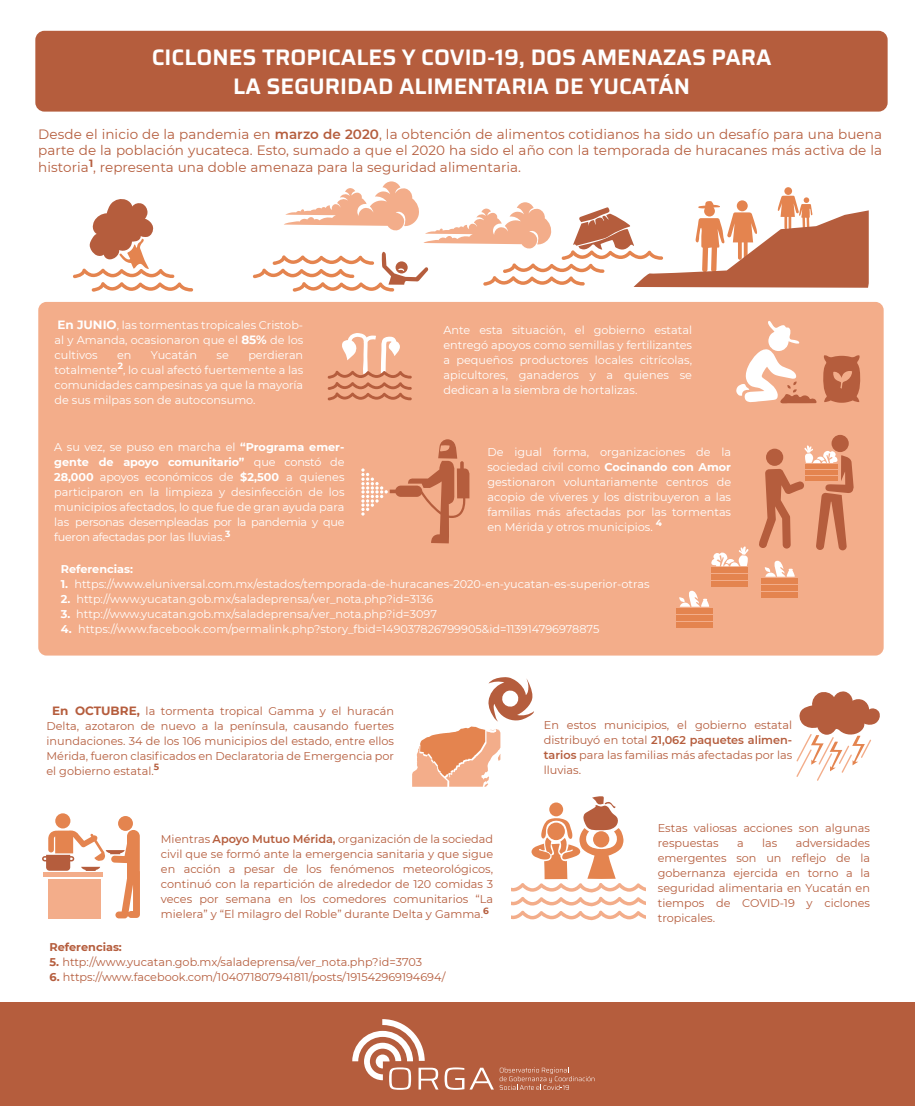
<style>
.page{position:relative;width:915px;height:1106px;background:#fff}
.page>*{position:absolute;margin:0;border:0;box-sizing:border-box;transform-origin:0 0}
.t1{font:600 22.5px/28.5px "Saira";color:#fff;text-align:center}
.t2{font:13.5px/16.5px "Montserrat";letter-spacing:.005em;color:#b55d3d;text-align:justify}
.t3{font:11.25px/15px "Montserrat";color:#fff;text-align:justify}
.t4{font:11.25px/15px "Montserrat";color:#b55d3d;text-align:justify}
.t5{font:700 11.25px "Montserrat";color:#fff}
.t6{font:700 11.25px "Montserrat";color:#b55d3d}
.s1{font-weight:600}
.s2{font-weight:700;font-size:12px}
.s3{font-weight:700}
</style>
<div class="page">
<div style="left:38px;top:302px;width:845px;height:353px;background:#f3ad8a;border-radius:8px"></div>
<div style="left:35px;top:31px;width:852px;height:81px;background:#b55d3d;border-radius:9px"></div>
<div style="left:1px;top:1002px;width:913px;height:104px;background:#b55d3d"></div>
<svg style="left:352px;top:1019px;width:86px;height:70px"></svg>
<svg style="left:444px;top:1067px;width:49px;height:22px"></svg>
<svg style="left:499px;top:1067px;width:95px;height:22px"></svg>
<svg style="left:73px;top:199px;width:120px;height:93px"></svg>
<svg style="left:796px;top:691px;width:84px;height:89px"></svg>
<div style="left:55px;top:813px;width:15px;height:15px;background:#e4844f;border-radius:50%"></div>
<div style="left:118px;top:816px;width:15px;height:15px;background:#e4844f;border-radius:50%"></div>
<svg style="left:42px;top:830px;width:98px;height:88px"></svg>
<div style="left:831px;top:435px;width:17px;height:17px;background:#b55d3d;border-radius:50%"></div>
<svg style="left:759px;top:445px;width:94px;height:105px"></svg>
<div style="left:711px;top:567px;width:36px;height:5px;background:#e4844f"></div>
<div style="left:711px;top:574px;width:36px;height:5px;background:#e4844f"></div>
<div style="left:711px;top:581px;width:36px;height:5px;background:#e4844f"></div>
<svg style="left:764px;top:560px;width:30px;height:16px"></svg>
<div style="left:761px;top:578px;width:36px;height:5px;background:#e4844f"></div>
<div style="left:761px;top:585px;width:36px;height:5px;background:#e4844f"></div>
<div style="left:761px;top:592px;width:36px;height:5px;background:#e4844f"></div>
<svg style="left:679px;top:590px;width:29px;height:16px"></svg>
<div style="left:675px;top:608px;width:37px;height:5px;background:#e4844f"></div>
<div style="left:675px;top:615px;width:37px;height:5px;background:#e4844f"></div>
<div style="left:675px;top:622px;width:37px;height:5px;background:#e4844f"></div>
<svg style="left:711px;top:546px;width:37px;height:20px"></svg>
<svg style="left:736px;top:321px;width:80px;height:83px"></svg>
<svg style="left:823px;top:355px;width:37px;height:48px"></svg>
<svg style="left:327px;top:333px;width:84px;height:67px"></svg>
<svg style="left:361px;top:439px;width:108px;height:104px"></svg>
<svg style="left:412px;top:677px;width:122px;height:109px"></svg>
<svg style="left:511px;top:796px;width:134px;height:124px"></svg>
<svg style="left:253px;top:181px;width:615px;height:111px"></svg>
<h1 class="t1" style="left:152px;top:43px;width:621px">CICLONES TROPICALES Y COVID-19, DOS AMENAZAS PARA<br>LA SEGURIDAD ALIMENTARIA DE YUCATÁN</h1>
<p class="t2" style="left:38px;top:125px;width:845px">Desde el inicio de la pandemia en <span class="s1">marzo de 2020</span>, la obtención de alimentos cotidianos ha sido un desafío para una buena parte de la población yucateca. Esto, sumado a que el 2020 ha sido el año con la temporada de huracanes más activa de la historia<sup>1</sup>, representa una doble amenaza para la seguridad alimentaria.</p>
<p class="t3" style="left:54px;top:317px;width:250px"><span class="s2">En JUNIO</span>, las tormentas tropicales Cristob&shy;al y Amanda, ocasionaron que el <span class="s2">85%</span> de los cultivos</p>
<p class="t3" style="left:54px;top:347px;width:250px;text-indent:194px">perdieran totalmente<sup>2</sup>, lo cual afectó fuertemente a las comunidades campesinas ya que la mayoría de sus milpas son de autoconsumo.</p>
<p class="t3" style="left:117px;top:347px;width:16px">en</p>
<p class="t3" style="left:151px;top:347px;width:48px">Yucatán</p>
<p class="t3" style="left:216px;top:347px;width:14px">se</p>
<p class="t3" style="left:443px;top:322px;width:250px">Ante esta situación, el gobierno estatal entregó apoyos como semillas y fertilizantes a pequeños productores locales citrícolas, apicultores, ganaderos y a quienes se dedican a la siembra de hortalizas.</p>
<p class="t3" style="left:54px;top:440px;width:292px">A su vez, se puso en marcha el <span class="s3">“Programa emer&shy;gente de apoyo comunitario”</span> que constó de <span class="s3">28,000</span> apoyos económicos de <span class="s3">$2,500</span> a quienes participaron en la limpieza y desinfección de los municipios afectados, lo que fue de gran ayuda para las personas desempleadas por la pandemia y que fueron afectadas por las lluvias.<sup>3</sup></p>
<p class="t3" style="left:487px;top:444px;width:245px">De igual forma, organizaciones de la sociedad civil como <span class="s3">Cocinando con Amor </span>gestionaron voluntariamente centros de acopio de víveres y los distribuyeron a las familias más afectadas por las tormentas en Mérida y otros municipios. <sup>4</sup></p>
<p class="t5" style="left:61px;top:562px;width:74px">Referencias:</p>
<p class="t3" style="left:61px;top:576px;width:590px"><span class="s3">1.</span> https://www.eluniversal.com.mx/estados/temporada-de-huracanes-2020-en-yucatan-es-superior-otras</p>
<p class="t3" style="left:61px;top:591px;width:374px"><span class="s3">2.</span> http://www.yucatan.gob.mx/saladeprensa/ver_nota.php?id=3136</p>
<p class="t3" style="left:61px;top:606px;width:377px"><span class="s3">3.</span> http://www.yucatan.gob.mx/saladeprensa/ver_nota.php?id=3097</p>
<p class="t3" style="left:61px;top:621px;width:540px"><span class="s3">4.</span> https://www.facebook.com/permalink.php?story_fbid=149037826799905&amp;id=113914796978875</p>
<p class="t4" style="left:46px;top:703px;width:349px;text-indent:6px"><span class="s2">En OCTUBRE,</span> la tormenta tropical Gamma y el huracán Delta, azotaron de nuevo a la península, causando fuertes inundaciones. 34 de los 106 municipios del estado, entre ellos Mérida, fueron clasificados en Declaratoria de Emergencia por el gobierno estatal.<sup>5</sup></p>
<p class="t4" style="left:543px;top:717px;width:250px">En estos municipios, el gobierno estatal distribuyó en total <span class="s1">21,062 paquetes alimen&shy;tarios</span> para las familias más afectadas por las lluvias.</p>
<p class="t4" style="left:161px;top:831px;width:334px">Mientras <span class="s1">Apoyo Mutuo Mérida,</span> organización de la sociedad civil que se formó ante la emergencia sanitaria y que sigue en acción a pesar de los fenómenos meteorológicos, continuó con la repartición de alrededor de 120 comidas 3 veces por semana en los comedores comunitarios “La mielera” y “El milagro del Roble” durante Delta y Gamma.<sup>6</sup></p>
<p class="t4" style="left:657px;top:820px;width:213px">Estas valiosas acciones son algunas respuestas</p>
<p class="t4" style="left:657px;top:835px;width:214px;text-indent:138px">adversidades emergentes son un reflejo de la gobernanza ejercida en torno a la seguridad alimentaria en Yucatán en tiempos de COVID-19 y ciclones tropicales.</p>
<p class="t4" style="left:736px;top:835px;width:8px">a</p>
<p class="t4" style="left:761px;top:835px;width:17px">las</p>
<p class="t6" style="left:50px;top:939px;width:74px">Referencias:</p>
<p class="t4" style="left:50px;top:954px;width:374px"><span class="s3">5.</span> http://www.yucatan.gob.mx/saladeprensa/ver_nota.php?id=3703</p>
<p class="t4" style="left:50px;top:969px;width:397px"><span class="s3">6.</span> https://www.facebook.com/104071807941811/posts/191542969194694/</p>
</div>
